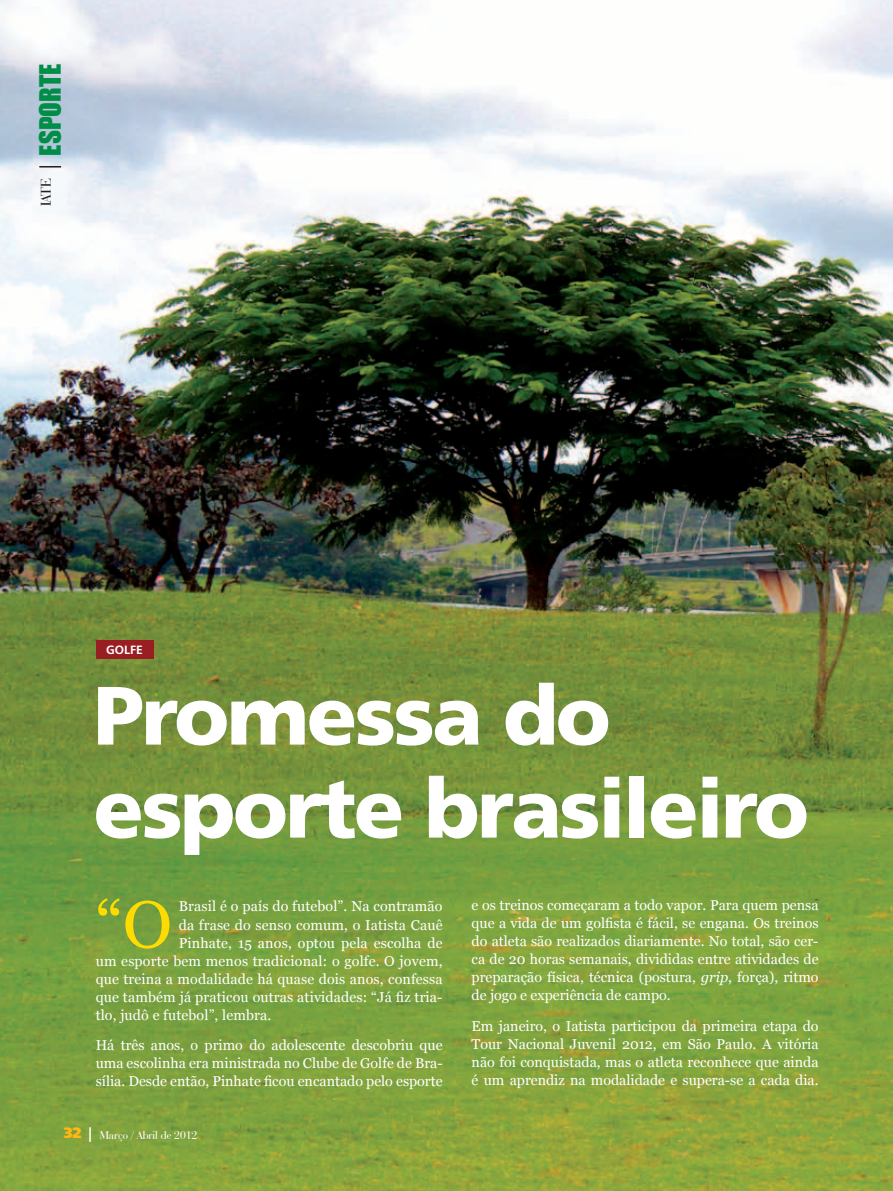
<style>
.page{position:relative;width:893px;height:1191px;background:#fff}
.page>*{position:absolute;margin:0;border:0;box-sizing:border-box;transform-origin:0 0}
.t1{font:900 82.5px/93px "Frutiger LT Std";letter-spacing:-.03em;color:#fff}
.t2{font:66.15px "Georgia";color:#ffdc01}
.t3{font:27px "Impact";color:#008d47}
.t4{font:15px "Bauer Bodoni BT";color:#231f20}
.t5{font:14.25px/18px "Georgia";letter-spacing:.01em;color:#fff;text-align:justify}
.t6{font:12px "Bauer Bodoni BT";color:#fff}
.t7{font:700 12px "Frutiger LT Std";color:#fff}
.s1{font-style:italic}
.s2{font-family:"Frutiger LT Std";font-weight:900;font-size:15px;color:#fcb814}
</style>
<div class="page">
<img style="left:0;top:0;width:893px;height:1191px">
<div style="left:96px;top:640px;width:58px;height:19px;background:#981e21"></div>
<svg style="left:39px;top:166px;width:22px;height:1px"></svg>
<svg style="left:89px;top:1127px;width:2px;height:14px"></svg>
<h3 class="t3" style="left:29px;top:155px;width:93px;rotate:-90deg">esporte</h3>
<p class="t4" style="left:37px;top:206px;width:30px;rotate:-90deg">iate</p>
<p class="t7" style="left:106px;top:642px;width:38px">golfe</p>
<h1 class="t1" style="left:94px;top:669px;width:717px">Promessa do esporte brasileiro</h1>
<h2 class="t2" style="left:96px;top:884px;width:73px">“O</h2>
<p class="t5" style="left:179px;top:898px;width:265px">Brasil é o país do futebol”. Na contramão</p>
<p class="t5" style="left:179px;top:916px;width:265px">da frase do senso comum, o Iatista Cauê</p>
<p class="t5" style="left:179px;top:934px;width:265px">Pinhate, 15 anos, optou pela escolha de</p>
<p class="t5" style="left:96px;top:952px;width:348px">um esporte bem menos tradicional: o golfe. O jovem,</p>
<p class="t5" style="left:96px;top:970px;width:348px">que treina a modalidade há quase dois anos, confessa</p>
<p class="t5" style="left:96px;top:988px;width:348px">que também já praticou outras atividades: “Já fiz tria-</p>
<p class="t5" style="left:96px;top:1006px;width:177px">tlo, judô e futebol”, lembra.</p>
<p class="t5" style="left:96px;top:1036px;width:348px">Há três anos, o primo do adolescente descobriu que uma escolinha era ministrada no Clube de Golfe de Bra&shy;sília. Desde então, Pinhate ficou encantado pelo esporte</p>
<p class="t5" style="left:472px;top:896px;width:348px">e os treinos começaram a todo vapor. Para quem pensa que a vida de um golfista é fácil, se engana. Os treinos do atleta são realizados diariamente. No total, são cer&shy;ca de 20 horas semanais, divididas entre atividades de preparação física, técnica (postura, <span class="s1">grip</span>, força), ritmo de jogo e experiência de campo.</p>
<p class="t5" style="left:472px;top:1017px;width:348px">Em janeiro, o Iatista participou da primeira etapa do Tour Nacional Juvenil 2012, em São Paulo. A vitória não foi conquistada, mas o atleta reconhece que ainda é um aprendiz na modalidade e supera-se a cada dia.</p>
<p class="t6" style="left:64px;top:1127px;width:135px"><span class="s2">32</span> Março / Abril de 2012</p>
</div>
